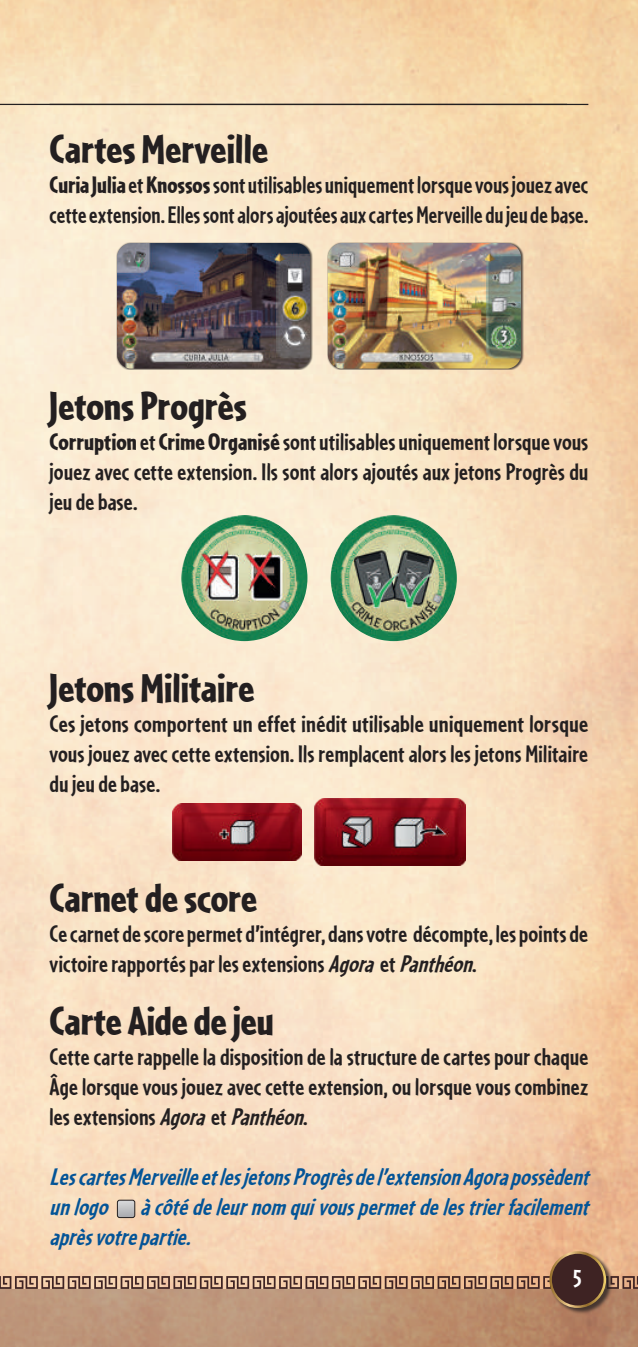
<style>
.page{position:relative;width:638px;height:1347px;background:#fff}
.page>*{position:absolute;margin:0;border:0;box-sizing:border-box;transform-origin:0 0}
.t1{font:900 42.5px "Cafeteria";color:#231f20}
.t2{font:700 25px/30px "Cafeteria";letter-spacing:.005em;color:#231f20;text-align:justify}
.t3{font:italic 700 25px/30px "Cafeteria";color:#035497;text-align:justify}
.t4{font:700 25px "Cafeteria";color:#fff}
.s1{font-weight:900}
.s2{font-style:italic}
</style>
<div class="page">
<img style="left:0;top:0;width:638px;height:1276px">
<svg style="left:0;top:1276px;width:638px;height:12px;background:#a6826c"></svg>
<div style="left:0;top:1288px;width:638px;height:58px;background:linear-gradient(to right,#c19e83,#b58463)"></div>
<div style="left:550px;top:1251px;width:63px;height:63px;background:#231f20;opacity:.75"></div>
<div style="left:550px;top:1252px;width:55px;height:54px;background:#3e2323;border-radius:50%"></div>
<div style="left:549px;top:1251px;width:57px;height:56px;border:2px solid #fff;border-radius:50%"></div>
<hr style="left:0;top:104px;width:567px;height:1px;background:#231f20">
<div style="left:327px;top:242px;width:196px;height:128px;background:#231f20;opacity:.75"></div>
<img style="left:328px;top:243px;width:193px;height:125px">
<div style="left:116px;top:242px;width:197px;height:128px;background:#231f20;opacity:.75"></div>
<img style="left:117px;top:243px;width:193px;height:125px">
<img style="left:181px;top:515px;width:126px;height:126px;border-radius:62px">
<img style="left:331px;top:515px;width:126px;height:126px;border-radius:62px">
<img style="left:172px;top:803px;width:129px;height:57px">
<img style="left:314px;top:798px;width:152px;height:67px">
<hr style="left:50px;top:104px;width:538px;height:1px;background:#231f20">
<svg style="left:117px;top:1201px;width:18px;height:16px"></svg>
<div style="left:117px;top:1199px;width:18px;height:18px;border:1px solid #231f20;border-radius:2px"></div>
<h1 class="t1" style="left:50px;top:124px;width:220px">Cartes Merveille</h1>
<p class="t2" style="left:50px;top:169px;width:540px"><span class="s1">Curia Julia</span> et <span class="s1">Knossos</span> sont utilisables uniquement lorsque vous jouez avec cette extension. Elles sont alors ajoutées aux cartes Merveille du jeu de base.</p>
<h1 class="t1" style="left:50px;top:381px;width:199px">Jetons Progrès</h1>
<p class="t2" style="left:50px;top:426px;width:540px"><span class="s1">Corruption</span> et <span class="s1">Crime Organisé</span> sont utilisables uniquement lorsque vous jouez avec cette extension. Ils sont alors ajoutés aux jetons Progrès du jeu de base.</p>
<h1 class="t1" style="left:50px;top:663px;width:207px">Jetons Militaire</h1>
<p class="t2" style="left:50px;top:708px;width:540px">Ces jetons comportent un effet inédit utilisable uniquement lorsque vous jouez avec cette extension. Ils remplacent alors les jetons Militaire du jeu de base.</p>
<h1 class="t1" style="left:50px;top:873px;width:209px">Carnet de score</h1>
<p class="t2" style="left:50px;top:918px;width:540px">Ce carnet de score permet d’intégrer, dans votre décompte, les points de victoire rapportés par les extensions <span class="s2">Agora</span>et <span class="s2">Panthéon</span>.</p>
<h1 class="t1" style="left:50px;top:996px;width:226px">Carte Aide de jeu</h1>
<p class="t2" style="left:50px;top:1041px;width:540px">Cette carte rappelle la disposition de la structure de cartes pour chaque Âge lorsque vous jouez avec cette extension, ou lorsque vous combinez les ex tensions <span class="s2">Agora</span>et <span class="s2">Panthéon</span>.</p>
<p class="t3" style="left:50px;top:1161px;width:547px">LescartesMerveilleetlesjetonsProgrèsdel’extensionAgorapossèdent unlogo àcôtédeleurnom quivouspermetdelestrierfacilement aprèsvotrepartie.</p>
<p class="t4" style="left:573px;top:1264px;width:10px">5</p>
</div>
